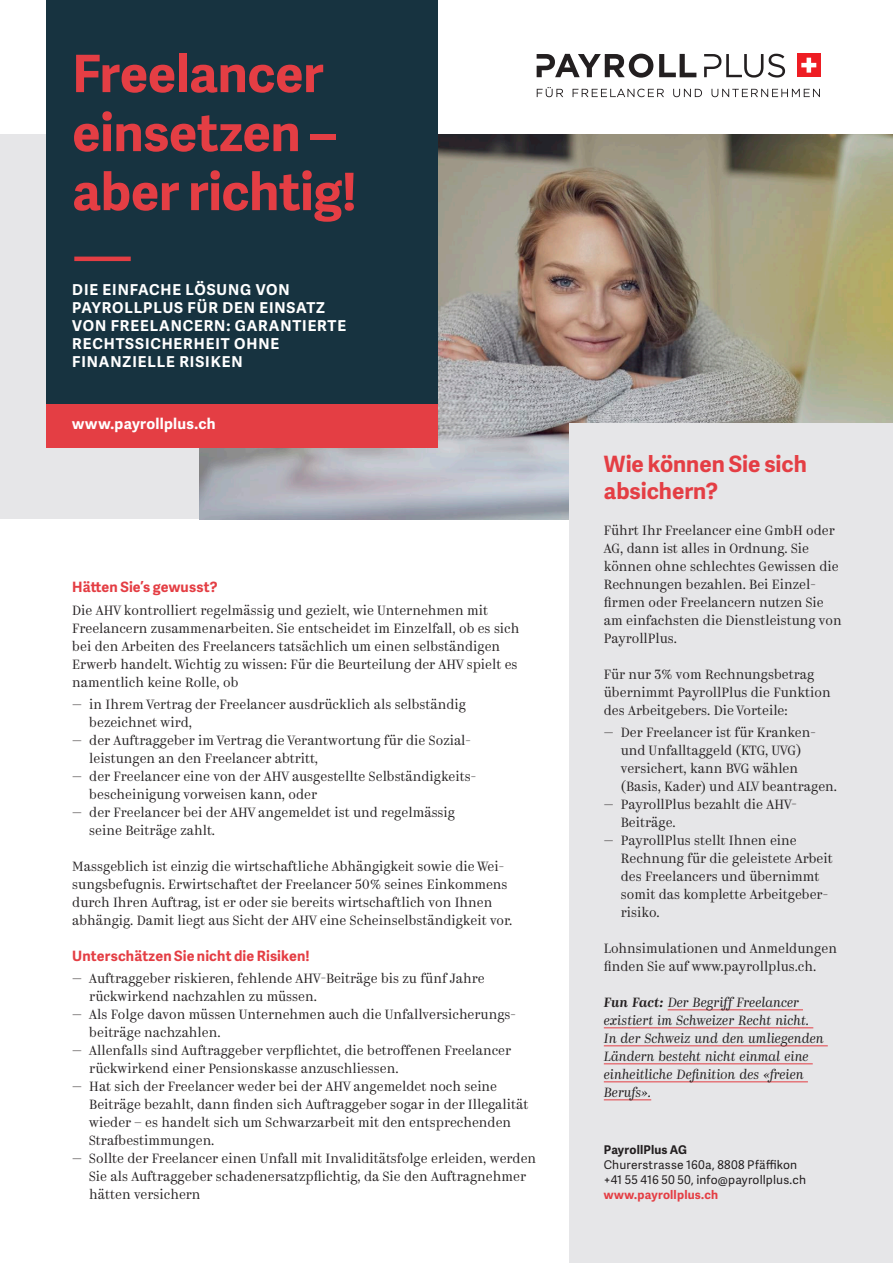
<style>
.page{position:relative;width:893px;height:1263px;background:#fff}
.page>*{position:absolute;margin:0;border:0;box-sizing:border-box;transform-origin:0 0}
.t1{font:700 51.6px/58.9px "Adelle Sans";letter-spacing:-.005em;color:#e43e44}
.t2{font:700 22.5px/27px "Adelle Sans";color:#e43e44}
.t3{font:700 15px/18px "Adelle Sans";letter-spacing:.06em;color:#fff}
.t4{font:700 15px "Adelle Sans";letter-spacing:.02em;color:#fff}
.t5{font:700 14.25px "Adelle Sans";letter-spacing:.01em;color:#e43e44}
.t6{font:300 13.5px/18px "Kazimir";color:#231f20}
.t7{font:italic 300 13.5px/18px "Kazimir";color:#231f20}
.t8{font:12px/15px "Adelle Sans";letter-spacing:.02em;color:#231f20}
.t9{font:700 12px "Adelle Sans";letter-spacing:.015em;color:#e43e44}
.t10{font:700 12px "Adelle Sans";letter-spacing:.015em;color:#231f20}
.s1{font-weight:400}
.s2{font-weight:500}
</style>
<div class="page">
<div style="left:0;top:135px;width:476px;height:384px;background:#e6e6e8"></div>
<img style="left:200px;top:135px;width:693px;height:384px">
<div style="left:797px;top:53px;width:24px;height:24px;background:#ee1d23"></div>
<svg style="left:801px;top:58px;width:15px;height:15px"></svg>
<svg style="left:537px;top:54px;width:116px;height:24px"></svg>
<svg style="left:659px;top:54px;width:37px;height:23px"></svg>
<svg style="left:704px;top:54px;width:81px;height:24px"></svg>
<svg style="left:537px;top:87px;width:26px;height:10px"></svg>
<svg style="left:573px;top:89px;width:91px;height:8px"></svg>
<svg style="left:673px;top:89px;width:29px;height:8px"></svg>
<svg style="left:711px;top:89px;width:109px;height:8px"></svg>
<div style="left:47px;top:0;width:391px;height:447px;background:#e43e44"></div>
<div style="left:47px;top:0;width:391px;height:404px;background:#173340"></div>
<hr style="left:74px;top:257px;width:57px;height:4px;background:#e43e44">
<div style="left:570px;top:424px;width:323px;height:839px;background:#e6e6e8"></div>
<hr style="left:668px;top:1009px;width:135px;height:1px;background:#e43e44">
<hr style="left:604px;top:1027px;width:209px;height:1px;background:#e43e44">
<hr style="left:604px;top:1045px;width:224px;height:1px;background:#e43e44">
<hr style="left:604px;top:1063px;width:209px;height:1px;background:#e43e44">
<hr style="left:604px;top:1081px;width:204px;height:1px;background:#e43e44">
<hr style="left:604px;top:1099px;width:47px;height:1px;background:#e43e44">
<h1 class="t1" style="left:72px;top:42px;width:286px">Freelancer einsetzen – aber richtig!</h1>
<p class="t3" style="left:72px;top:280px;width:275px">DIE EINFACHE LÖSUNG VON<br>PAYROLLPLUS FÜR DEN EINSATZ<br>VON FREELANCERN: GARANTIERTE<br>RECHTSSICHERHEIT OHNE<br>FINANZIELLE RISIKEN</p>
<p class="t4" style="left:72px;top:413px;width:145px">www.payrollplus.ch</p>
<p class="t5" style="left:72px;top:577px;width:147px">Hätten Sie’s gewusst?</p>
<p class="t6" style="left:72px;top:601px;width:449px">Die AHV kontrolliert regelmässig und gezielt, wie Unternehmen mit Freelancern zusammenarbeiten. Sie entscheidet im Einzelfall, ob es sich bei den Arbeiten des Freelancers tatsächlich um einen selbständigen Erwerb handelt. Wichtig zu wissen: Für die Beurteilung der AHV spielt es namentlich keine Rolle, ob</p>
<p class="t6" style="left:89px;top:695px;width:378px;text-indent:-17px"><span class="s1">—</span> in Ihrem Vertrag der Freelancer ausdrücklich als selbständig bezeichnet wird,</p>
<p class="t6" style="left:89px;top:731px;width:383px;text-indent:-17px"><span class="s1">—</span> der Auftraggeber im Vertrag die Verantwortung für die Sozial&shy;leistungen an den Freelancer abtritt,</p>
<p class="t6" style="left:89px;top:767px;width:388px;text-indent:-17px"><span class="s1">—</span> der Freelancer eine von der AHV ausgestellte Selbständigkeits&shy;bescheinigung vorweisen kann, oder</p>
<p class="t6" style="left:89px;top:803px;width:367px;text-indent:-17px"><span class="s1">—</span> der Freelancer bei der AHV angemeldet ist und regelmässig seine -Beiträge zahlt.</p>
<p class="t6" style="left:72px;top:857px;width:442px">Massgeblich ist einzig die wirtschaftliche Abhängigkeit sowie die Wei&shy;sungsbefugnis. Erwirtschaftet der Freelancer 50% seines Einkommens durch Ihren Auftrag, ist er oder sie bereits wirtschaftlich von Ihnen abhängig. Damit liegt aus Sicht der AHV eine Scheinselbständigkeit vor.</p>
<p class="t5" style="left:72px;top:945px;width:239px">Unterschätzen Sie nicht die Risiken!</p>
<p class="t6" style="left:89px;top:970px;width:397px;text-indent:-17px"><span class="s1">—</span> Auftraggeber riskieren, fehlende AHV-Beiträge bis zu fünf Jahre rückwirkend nachzahlen zu müssen.</p>
<p class="t6" style="left:89px;top:1006px;width:428px;text-indent:-17px"><span class="s1">—</span> Als Folge davon müssen Unternehmen auch die Unfallversicherungs&shy;beiträge nachzahlen.</p>
<p class="t6" style="left:89px;top:1042px;width:423px;text-indent:-17px"><span class="s1">—</span> Allenfalls sind Auftraggeber verpflichtet, die betroffenen Freelancer rückwirkend einer Pensionskasse anzuschliessen.</p>
<p class="t6" style="left:89px;top:1078px;width:441px;text-indent:-17px"><span class="s1">—</span> Hat sich der Freelancer weder bei der AHV angemeldet noch seine Beiträge bezahlt, dann finden sich Auftraggeber sogar in der Illegalität wieder – es handelt sich um Schwarzarbeit mit den entsprechenden Strafbestimmungen.</p>
<p class="t6" style="left:89px;top:1150px;width:448px;text-indent:-17px"><span class="s1">—</span> Sollte der Freelancer einen Unfall mit Invaliditätsfolge erleiden, werden<br>Sie als Auftraggeber schadenersatzpflichtig, da Sie den Auftragnehmer hätten versichern</p>
<h2 class="t2" style="left:604px;top:450px;width:205px">Wie können Sie sich absichern?</h2>
<p class="t6" style="left:604px;top:521px;width:239px">Führt Ihr Freelancer eine GmbH oder<br>AG, dann ist alles in Ordnung. Sie können ohne schlechtes Gewissen die<br>Rechnungen bezahlen. Bei Einzel&shy;firmen oder Freelancern nutzen Sie am einfachsten die Dienstleistung von<br>PayrollPlus.</p>
<p class="t6" style="left:604px;top:665px;width:228px">Für nur 3% vom Rechnungsbetrag übernimmt PayrollPlus die Funktion des Arbeitgebers. Die Vorteile:</p>
<p class="t6" style="left:621px;top:723px;width:218px;text-indent:-17px"><span class="s1">—</span> Der Freelancer ist für Kranken&shy;und Unfalltaggeld (KTG, UVG) versichert, kann BVG wählen (Basis, Kader) und ALV beantragen.</p>
<p class="t6" style="left:621px;top:795px;width:178px;text-indent:-17px"><span class="s1">—</span> PayrollPlus bezahlt die AHV-<br>Beiträge.</p>
<p class="t6" style="left:621px;top:831px;width:213px;text-indent:-17px"><span class="s1">—</span> PayrollPlus stellt Ihnen eine<br>Rechnung für die geleistete Arbeit des Freelancers und übernimmt somit das komplette Arbeitgeber&shy;risiko.</p>
<p class="t6" style="left:604px;top:939px;width:235px">Lohnsimulationen und Anmeldungen finden Sie auf www.payrollplus.ch.</p>
<p class="t7" style="left:604px;top:993px;width:221px"><span class="s2">Fun Fact:</span> Der Begriff Freelancer existiert im Schweizer Recht nicht.<br>In der Schweiz und den umliegenden<br>Ländern besteht nicht einmal eine einheitliche Definition des «freien<br>Berufs».</p>
<p class="t10" style="left:604px;top:1141px;width:85px">PayrollPlus AG</p>
<p class="t8" style="left:604px;top:1157px;width:204px">Churerstrasse 160a, 8808 Pfäffikon +41 55 416 50 50, info@payrollplus.ch</p>
<p class="t9" style="left:604px;top:1186px;width:116px">www.payrollplus.ch</p>
</div>
